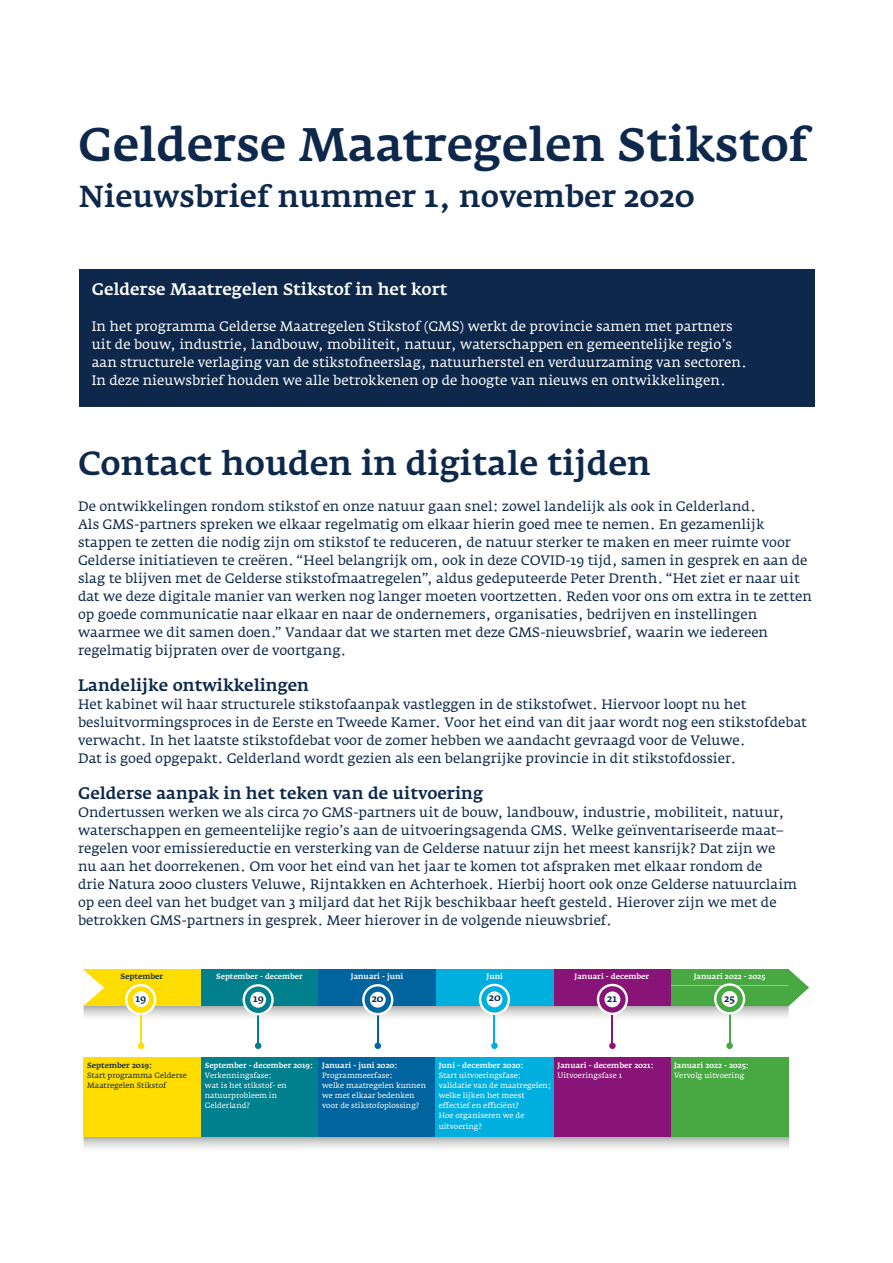
<style>
.page{position:relative;width:893px;height:1263px;background:#fff}
.page>*{position:absolute;margin:0;border:0;box-sizing:border-box;transform-origin:0 0}
._01_Titel{font:500 46.5px "Fedra Serif A";color:#0d284b}
._05_Kop_2__Subkop_1{font:500 33px "Fedra Serif A";color:#0d284b}
._02_Ondertitel{font:500 30px "Fedra Serif A";color:#0d284b}
._07_Kop_4__Paragraaf{font:500 16.5px "Fedra Serif A";color:#0d284b}
._07_Kop_4__Paragraaf-2{font:500 16.5px "Fedra Serif A";color:#fff}
._12_Broodtekst{font:13.5px/18px "Fedra Serif A";color:#0d284b}
._12_Broodtekst-2{font:13.5px/18px "Fedra Serif A";color:#fff}
.t1{font:500 10.05px "Fedra Serif A";color:#0d284b}
.t2{font:7.65px/10.1px "Fedra Serif A";color:#fff}
.t3{font:500 7.65px/10.1px "Fedra Serif A";color:#fff}
.t4{font:7.65px/10.1px "Fedra Serif A";color:#0d284b}
.t5{font:500 7.65px "Fedra Serif A";color:#0d284b}
.s1{font-weight:500}
.s2{font-weight:400}
</style>
<div class="page">
<div style="left:79px;top:269px;width:735px;height:138px;background:#0d284b"></div>
<img style="left:84px;top:1006px;width:705px;height:16px">
<div style="left:554px;top:989px;width:117px;height:17px;background:#881477"></div>
<hr style="left:611px;top:1007px;width:2px;height:36px;background:#881477">
<div style="left:554px;top:969px;width:117px;height:20px;background:#881477"></div>
<svg style="left:597px;top:984px;width:31px;height:31px"></svg>
<div style="left:604px;top:991px;width:16px;height:16px;background:#fff;border-radius:50%"></div>
<div style="left:609px;top:1042px;width:7px;height:7px;background:#881477;border-radius:50%"></div>
<hr style="left:257px;top:1007px;width:2px;height:39px;background:#007f8d">
<div style="left:201px;top:985px;width:117px;height:21px;background:#007f8d"></div>
<div style="left:201px;top:969px;width:117px;height:16px;background:#007f8d"></div>
<svg style="left:243px;top:984px;width:31px;height:31px"></svg>
<div style="left:250px;top:992px;width:16px;height:16px;background:#fff;border-radius:50%"></div>
<div style="left:255px;top:1042px;width:6px;height:7px;background:#007f8d;border-radius:50%"></div>
<hr style="left:377px;top:1007px;width:2px;height:39px;background:#00659e">
<div style="left:318px;top:985px;width:118px;height:21px;background:#00659e"></div>
<div style="left:318px;top:969px;width:118px;height:16px;background:#00659e"></div>
<svg style="left:362px;top:984px;width:31px;height:31px"></svg>
<div style="left:370px;top:992px;width:16px;height:16px;background:#fff;border-radius:50%"></div>
<div style="left:375px;top:1042px;width:6px;height:7px;background:#00659e;border-radius:50%"></div>
<hr style="left:494px;top:1007px;width:1px;height:37px;background:#00afde">
<div style="left:436px;top:985px;width:118px;height:21px;background:#00afde"></div>
<div style="left:436px;top:969px;width:118px;height:15px;background:#00afde"></div>
<div style="left:436px;top:974px;width:118px;height:13px;background:#00afde"></div>
<svg style="left:479px;top:984px;width:31px;height:31px"></svg>
<div style="left:487px;top:991px;width:15px;height:16px;background:#fff;border-radius:50%"></div>
<div style="left:491px;top:1042px;width:7px;height:7px;background:#00afde;border-radius:50%"></div>
<hr style="left:729px;top:1006px;width:1px;height:40px;background:#48a842">
<div style="left:726px;top:1042px;width:7px;height:7px;background:#48a842;border-radius:50%"></div>
<svg style="left:671px;top:969px;width:138px;height:45px;background:#75ba71"></svg>
<hr style="left:140px;top:1007px;width:2px;height:36px;background:#fd0">
<div style="left:83px;top:985px;width:118px;height:21px;background:#fd0"></div>
<div style="left:83px;top:969px;width:118px;height:16px;background:#fd0"></div>
<svg style="left:125px;top:984px;width:31px;height:31px"></svg>
<div style="left:133px;top:991px;width:16px;height:16px;background:#fff;border-radius:50%"></div>
<div style="left:138px;top:1042px;width:6px;height:7px;background:#fd0;border-radius:50%"></div>
<svg style="left:83px;top:969px;width:21px;height:37px"></svg>
<div style="left:84px;top:1058px;width:117px;height:79px;background:#fd0"></div>
<div style="left:201px;top:1058px;width:117px;height:79px;background:#007f8d"></div>
<div style="left:435px;top:1058px;width:119px;height:79px;background:#00afde"></div>
<div style="left:318px;top:1058px;width:117px;height:79px;background:#00659e"></div>
<div style="left:670px;top:1058px;width:119px;height:79px;background:#48a842"></div>
<div style="left:554px;top:1058px;width:117px;height:79px;background:#881477"></div>
<p class="_01_Titel" style="left:78px;top:117px;width:732px">Gelderse Maatregelen Stikstof</p>
<p class="_02_Ondertitel" style="left:79px;top:179px;width:618px">Nieuwsbrief nummer 1, november 2020</p>
<p class="_07_Kop_4__Paragraaf-2" style="left:92px;top:280px;width:357px">Gelderse Maatregelen Stikstof in het kort</p>
<p class="_12_Broodtekst-2" style="left:92px;top:317px;width:657px">In het programma Gelderse Maatregelen Stikstof (GMS) werkt de provincie samen met partners uit de bouw, industrie, landbouw, mobiliteit, natuur, waterschappen en gemeentelijke regio’s aan structurele verlaging van de stikstofneerslag, natuurherstel en verduurzaming van sectoren.<br>In deze nieuwsbrief houden we alle betrokkenen op de hoogte van nieuws en ontwikkelingen.</p>
<p class="_05_Kop_2__Subkop_1" style="left:78px;top:444px;width:574px">Contact houden in digitale tijden</p>
<p class="_12_Broodtekst" style="left:78px;top:497px;width:735px">De ontwikkelingen rondom stikstof en onze natuur gaan snel: zowel landelijk als ook in Gelderland.<br>Als GMS-partners spreken we elkaar regelmatig om elkaar hierin goed mee te nemen. En gezamenlijk stappen te zetten die nodig zijn om stikstof te reduceren, de natuur sterker te maken en meer ruimte voor Gelderse initiatieven te creëren. “Heel belangrijk om, ook in deze COVID-19 tijd, samen in gesprek en aan de slag te blijven met de Gelderse stikstofmaatregelen”, aldus gedeputeerde Peter Drenth. “Het ziet er naar uit dat we deze digitale manier van werken nog langer moeten voortzetten. Reden voor ons om extra in te zetten op goede communicatie naar elkaar en naar de ondernemers, organisaties, bedrijven en instellingen waarmee we dit samen doen.” Vandaar dat we starten met deze GMS-nieuwsbrief, waarin we iedereen regelmatig bijpraten over de voortgang.</p>
<p class="_07_Kop_4__Paragraaf" style="left:78px;top:676px;width:232px">Landelijke ontwikkelingen</p>
<p class="_12_Broodtekst" style="left:78px;top:695px;width:730px">Het kabinet wil haar structurele stikstofaanpak vastleggen in de stikstofwet. Hiervoor loopt nu het besluitvormingsproces in de Eerste en Tweede Kamer. Voor het eind van dit jaar wordt nog een stikstofdebat verwacht. In het laatste stikstofdebat voor de zomer hebben we aandacht gevraagd voor de Veluwe.<br>Dat is goed opgepakt. Gelderland wordt gezien als een belangrijke provincie in dit stikstofdossier.</p>
<p class="_07_Kop_4__Paragraaf" style="left:78px;top:784px;width:406px">Gelderse aanpak in het teken van de uitvoering</p>
<p class="_12_Broodtekst" style="left:78px;top:803px;width:721px">Ondertussen werken we als circa 70 GMS-partners uit de bouw, landbouw, industrie, mobiliteit, natuur, waterschappen en gemeentelijke regio’s aan de uitvoeringsagenda GMS. Welke geïnventariseerde maat– regelen voor emissiereductie en versterking van de Gelderse natuur zijn het meest kansrijk? Dat zijn we nu aan het doorrekenen. Om voor het eind van het jaar te komen tot afspraken met elkaar rondom de<br>drie Natura 2000 clusters Veluwe, Rijntakken en Achterhoek. Hierbij hoort ook onze Gelderse natuurclaim op een deel van het budget van 3 miljard dat het Rijk beschikbaar heeft gesteld. Hierover zijn we met de betrokken GMS-partners in gesprek. Meer hierover in de volgende nieuwsbrief.</p>
<p class="t5" style="left:121px;top:972px;width:44px">September</p>
<p class="t1" style="left:135px;top:992px;width:12px">19</p>
<p class="t3" style="left:216px;top:971px;width:88px">September - december</p>
<p class="t1" style="left:253px;top:992px;width:12px">19</p>
<p class="t3" style="left:351px;top:971px;width:54px">Januari - juni</p>
<p class="t1" style="left:372px;top:992px;width:13px">20</p>
<p class="t3" style="left:487px;top:971px;width:18px">Juni</p>
<p class="t1" style="left:489px;top:992px;width:13px">20</p>
<p class="t3" style="left:575px;top:971px;width:76px">Januari - december</p>
<p class="t1" style="left:607px;top:992px;width:11px">21</p>
<p class="t3" style="left:694px;top:971px;width:73px">Januari 2022 - 2025</p>
<p class="t1" style="left:724px;top:992px;width:12px">25</p>
<p class="t4" style="left:87px;top:1060px;width:101px"><span class="s1">September 2019:<br></span>Start programma Gelderse<br>Maatregelen Stikstof</p>
<p class="t2" style="left:205px;top:1060px;width:110px"><span class="s1">September - december 2019:<br></span>Verkenningsfase:<br>wat is het stikstof- en natuurprobleem in<br>Gelderland?</p>
<p class="t2" style="left:439px;top:1060px;width:114px"><span class="s1">Juni - december 2020:<br></span>Start uitvoeringsfase: validatie van de maatregelen; welke lijken het meest effectief en efficiënt?<br>Hoe organiseren we de uitvoering?</p>
<p class="t2" style="left:322px;top:1060px;width:105px"><span class="s1">Januari - juni 2020:<br></span>Programmeerfase:<br>welke maatregelen kunnen we met elkaar bedenken voor de stikstofoplossing?</p>
<p class="t3" style="left:674px;top:1060px;width:77px">Januari 2022 - 2025:<br><span class="s2">Vervolg uitvoering</span></p>
<p class="t3" style="left:558px;top:1060px;width:98px">Januari - december 2021:<br><span class="s2">Uitvoeringsfase 1</span></p>
</div>
